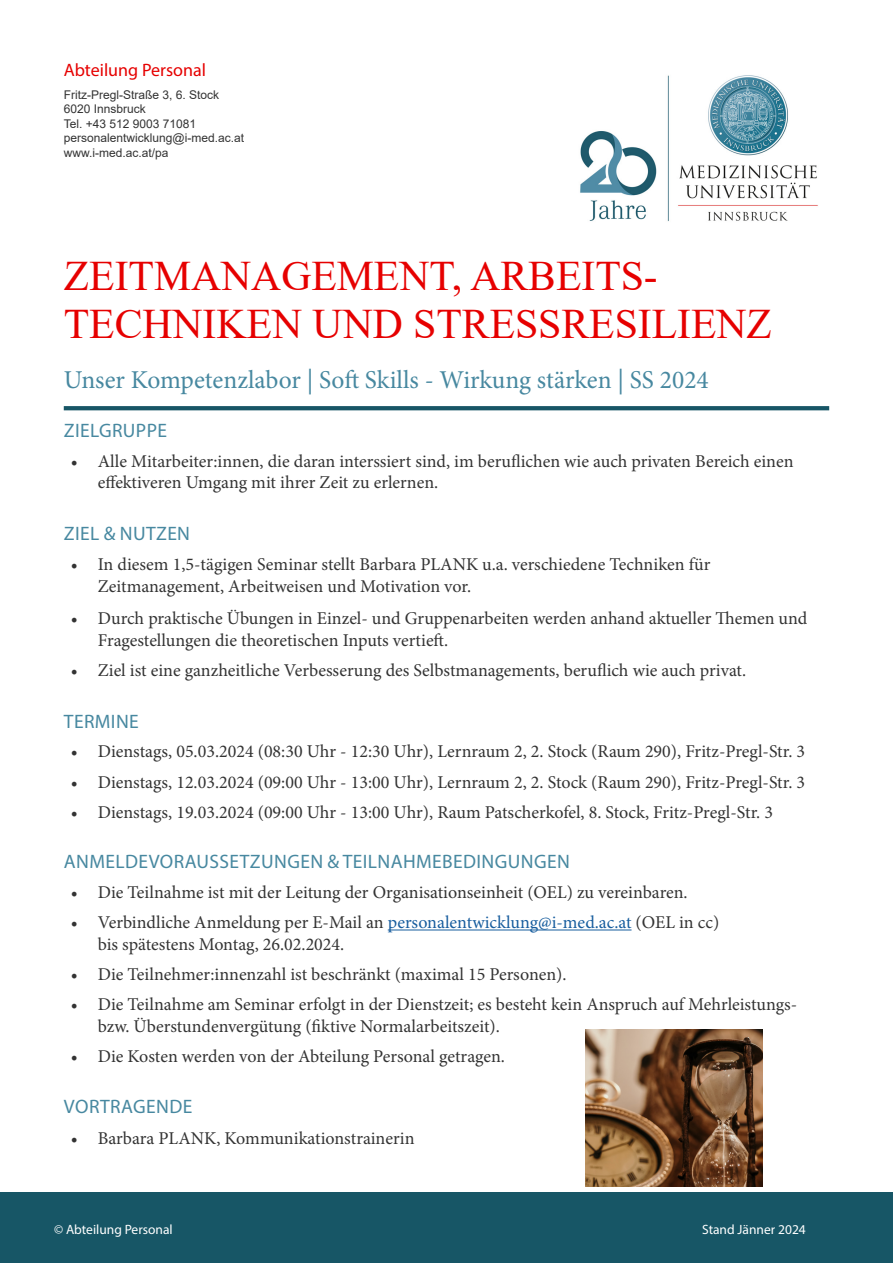
<style>
.page{position:relative;width:893px;height:1263px;background:#fff}
.page>*{position:absolute;margin:0;border:0;box-sizing:border-box;transform-origin:0 0}
.t1{font:42px/48.4px "Times New Roman";color:#e60000}
.t2{font:25.65px "Minion Pro";color:#4788a0}
.t3{font:19.5px "Myriad Pro";letter-spacing:.02em;color:#4788a0}
.t4{font:18px/21.6px "Minion Pro";color:#333}
.t5{font:18px "Myriad Pro";color:#e60000}
.t6{font:13.5px "Myriad Pro";color:#fff}
.t7{font:12px "Arial";color:#333}
.s1{color:#175d9e}
</style>
<div class="page">
<hr style="left:388px;top:929px;width:243px;height:1px;background:#175d9e">
<svg style="left:64px;top:406px;width:765px;height:4px;background:#1c5969"></svg>
<div style="left:0;top:1193px;width:893px;height:70px;background:#175666"></div>
<img style="left:585px;top:1030px;width:178px;height:156px">
<img style="left:580px;top:75px;width:238px;height:147px">
<p class="t5" style="left:64px;top:59px;width:144px">Abteilung Personal</p>
<p class="t7" style="left:64px;top:86px;width:157px">Fritz-Pregl-Straße 3, 6. Stock</p>
<p class="t7" style="left:64px;top:101px;width:84px">6020 Innsbruck</p>
<p class="t7" style="left:64px;top:115px;width:134px">Tel. +43 512 9003 71081</p>
<p class="t7" style="left:64px;top:130px;width:182px">personalentwicklung@i-med.ac.at</p>
<p class="t7" style="left:64px;top:144px;width:106px">www.i-med.ac.at/pa</p>
<p class="t1" style="left:64px;top:250px;width:710px">ZEITMANAGEMENT, ARBEITS-<br>TECHNIKEN UND STRESSRESILIENZ</p>
<p class="t2" style="left:64px;top:362px;width:646px">Unser Kompetenzlabor | Soft Skills - Wirkung stärken | SS 2024</p>
<p class="t3" style="left:64px;top:418px;width:105px">ZIELGRUPPE</p>
<p class="t4" style="left:98px;top:450px;width:697px;text-indent:-27px">• Alle Mitarbeiter:innen, die daran interssiert sind, im beruflichen wie auch privaten Bereich einen effektiveren Umgang mit ihrer Zeit zu erlernen.</p>
<p class="t3" style="left:64px;top:522px;width:128px">ZIEL &amp; NUTZEN</p>
<p class="t4" style="left:98px;top:554px;width:614px;text-indent:-27px">• In diesem 1,5-tägigen Seminar stellt Barbara PLANK u.a. verschiedene Techniken für<br>Zeitmanagement, Arbeitweisen und Motivation vor.</p>
<p class="t4" style="left:98px;top:608px;width:711px;text-indent:-27px">• Durch praktische Übungen in Einzel- und Gruppenarbeiten werden anhand aktueller Themen und<br>Fragestellungen die theoretischen Inputs vertieft.</p>
<p class="t4" style="left:71px;top:659px;width:677px">• Ziel ist eine ganzheitliche Verbesserung des Selbstmanagements, beruflich wie auch privat.</p>
<p class="t3" style="left:64px;top:709px;width:76px">TERMINE</p>
<p class="t4" style="left:71px;top:740px;width:736px">• Dienstags, 05.03.2024 (08:30 Uhr - 12:30 Uhr), Lernraum 2, 2. Stock (Raum 290), Fritz-Pregl-Str. 3</p>
<p class="t4" style="left:71px;top:771px;width:736px">• Dienstags, 12.03.2024 (09:00 Uhr - 13:00 Uhr), Lernraum 2, 2. Stock (Raum 290), Fritz-Pregl-Str. 3</p>
<p class="t4" style="left:71px;top:802px;width:704px">• Dienstags, 19.03.2024 (09:00 Uhr - 13:00 Uhr), Raum Patscherkofel, 8. Stock, Fritz-Pregl-Str. 3</p>
<p class="t3" style="left:64px;top:849px;width:507px">ANMELDEVORAUSSETZUNGEN &amp; TEILNAHMEBEDINGUNGEN</p>
<p class="t4" style="left:71px;top:882px;width:618px">• Die Teilnahme ist mit der Leitung der Organisationseinheit (OEL) zu vereinbaren.</p>
<p class="t4" style="left:98px;top:912px;width:623px;text-indent:-27px">• Verbindliche Anmeldung per E-Mail an <span class="s1">personalentwicklung@i-med.ac.at</span> (OEL in cc) bis spätestens Montag, 26.02.2024.</p>
<p class="t4" style="left:71px;top:963px;width:497px">• Die Teilnehmer:innenzahl ist beschränkt (maximal 15 Personen).</p>
<p class="t4" style="left:98px;top:993px;width:701px;text-indent:-27px">• Die Teilnahme am Seminar erfolgt in der Dienstzeit; es besteht kein Anspruch auf Mehrleistungs&shy;bzw. Überstundenvergütung (fiktive Normalarbeitszeit).</p>
<p class="t4" style="left:71px;top:1045px;width:436px">• Die Kosten werden von der Abteilung Personal getragen.</p>
<p class="t3" style="left:64px;top:1095px;width:130px">VORTRAGENDE</p>
<p class="t4" style="left:71px;top:1127px;width:345px">• Barbara PLANK, Kommunikationstrainerin</p>
<p class="t6" style="left:54px;top:1221px;width:120px">© Abteilung Personal</p>
<p class="t6" style="left:702px;top:1221px;width:105px">Stand Jänner 2024</p>
</div>
